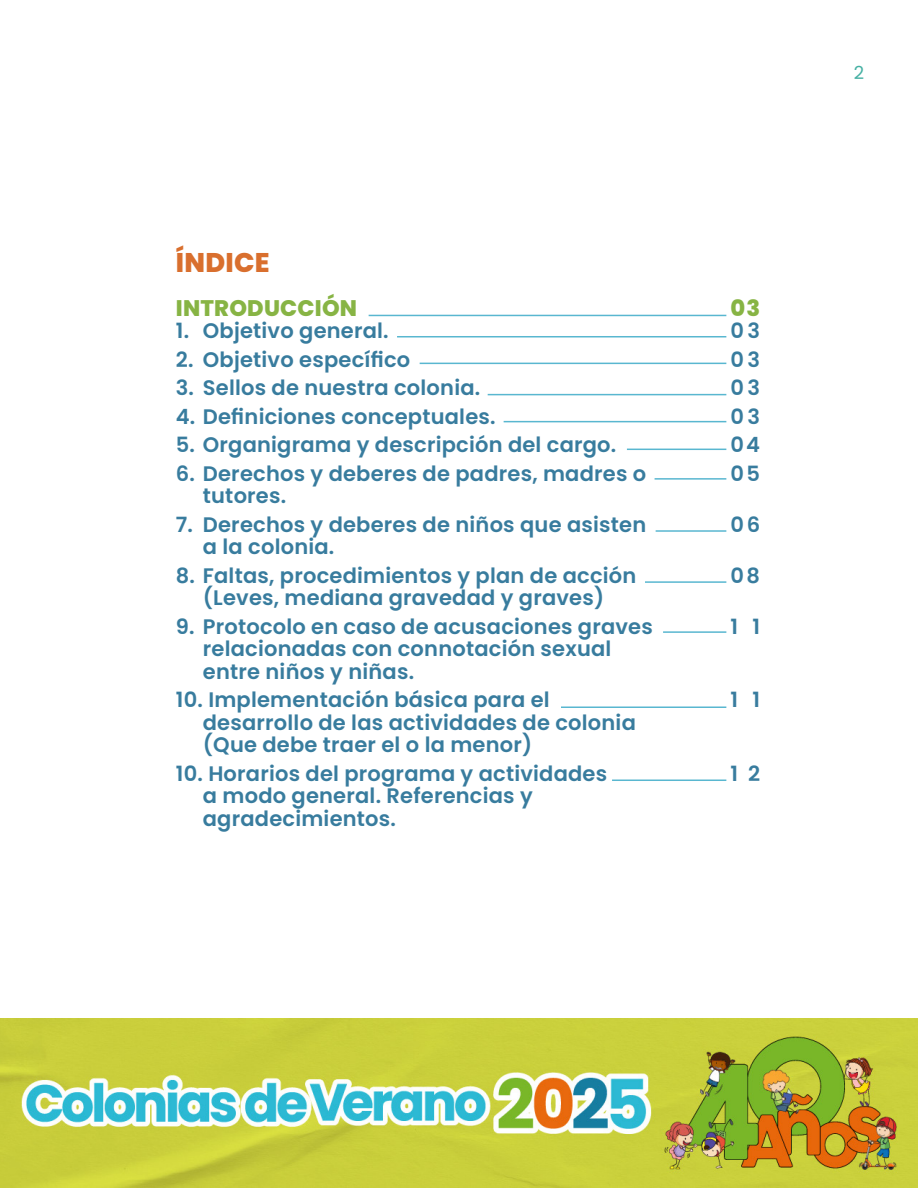
<style>
.page{position:relative;width:918px;height:1188px;background:#fff}
.page>*{position:absolute;margin:0;border:0;box-sizing:border-box;transform-origin:0 0}
.t1{font:800 27px "Poppins";letter-spacing:.01em;color:#d96f2e}
.t2{font:800 22.5px "Poppins";letter-spacing:.01em;color:#87b444}
.t3{font:600 21px/22.5px "Poppins";letter-spacing:.01em;color:#387c9e}
.t4{font:18px "Poppins";color:#45b0a3}
</style>
<div class="page">
<img style="left:0;top:1018px;width:918px;height:170px">
<hr style="left:369px;top:315px;width:357px;height:1px;background:#59b7d0">
<hr style="left:663px;top:631px;width:63px;height:2px;background:#59b7d0">
<hr style="left:645px;top:581px;width:81px;height:2px;background:#59b7d0">
<hr style="left:656px;top:530px;width:70px;height:2px;background:#59b7d0">
<hr style="left:655px;top:478px;width:71px;height:2px;background:#59b7d0">
<hr style="left:627px;top:449px;width:99px;height:1px;background:#59b7d0">
<hr style="left:504px;top:421px;width:222px;height:1px;background:#59b7d0">
<hr style="left:488px;top:394px;width:238px;height:1px;background:#59b7d0">
<hr style="left:420px;top:363px;width:306px;height:1px;background:#59b7d0">
<hr style="left:397px;top:336px;width:329px;height:1px;background:#59b7d0">
<hr style="left:561px;top:706px;width:165px;height:2px;background:#59b7d0">
<hr style="left:612px;top:780px;width:114px;height:1px;background:#59b7d0">
<p class="t1" style="left:176px;top:247px;width:95px">ÍNDICE</p>
<p class="t2" style="left:176px;top:295px;width:183px">INTRODUCCIÓN</p>
<p class="t3" style="left:176px;top:320px;width:214px">1. Objetivo general.</p>
<p class="t3" style="left:176px;top:348px;width:236px">2. Objetivo específico</p>
<p class="t3" style="left:176px;top:377px;width:306px">3. Sellos de nuestra colonia.</p>
<p class="t3" style="left:176px;top:405px;width:321px">4. Definiciones conceptuales.</p>
<p class="t3" style="left:176px;top:434px;width:442px">5. Organigrama y descripción del cargo.</p>
<p class="t3" style="left:203px;top:462px;width:445px;text-indent:-27px">6. Derechos y deberes de padres, madres o tutores.</p>
<p class="t3" style="left:203px;top:513px;width:445px;text-indent:-27px">7. Derechos y deberes de niños que asisten a la colonia.</p>
<p class="t3" style="left:176px;top:564px;width:462px;text-align:center">8. Faltas, procedimientos y plan de acción (Leves, mediana gravedad y graves)</p>
<p class="t3" style="left:203px;top:615px;width:452px;text-indent:-27px">9. Protocolo en caso de acusaciones graves relacionadas con connotación sexual entre niños y niñas.</p>
<p class="t3" style="left:203px;top:689px;width:435px;text-indent:-27px">10. Implementación básica para el desarrollo de las actividades de colonia (Que debe traer el o la menor)</p>
<p class="t3" style="left:203px;top:762px;width:406px;text-indent:-27px">10. Horarios del programa y actividades a modo general. Referencias y agradecimientos.</p>
<p class="t2" style="left:730px;top:295px;width:31px">03</p>
<p class="t3" style="left:730px;top:320px;width:31px">03</p>
<p class="t3" style="left:730px;top:348px;width:31px">03</p>
<p class="t3" style="left:730px;top:377px;width:31px">03</p>
<p class="t3" style="left:730px;top:405px;width:31px">03</p>
<p class="t3" style="left:730px;top:434px;width:31px">04</p>
<p class="t3" style="left:730px;top:462px;width:31px">05</p>
<p class="t3" style="left:730px;top:513px;width:31px">06</p>
<p class="t3" style="left:730px;top:564px;width:31px">08</p>
<p class="t3" style="left:730px;top:615px;width:31px">1 1</p>
<p class="t3" style="left:730px;top:689px;width:31px">1 1</p>
<p class="t3" style="left:730px;top:762px;width:31px">1 2</p>
<p class="t4" style="left:854px;top:62px;width:12px">2</p>
</div>
